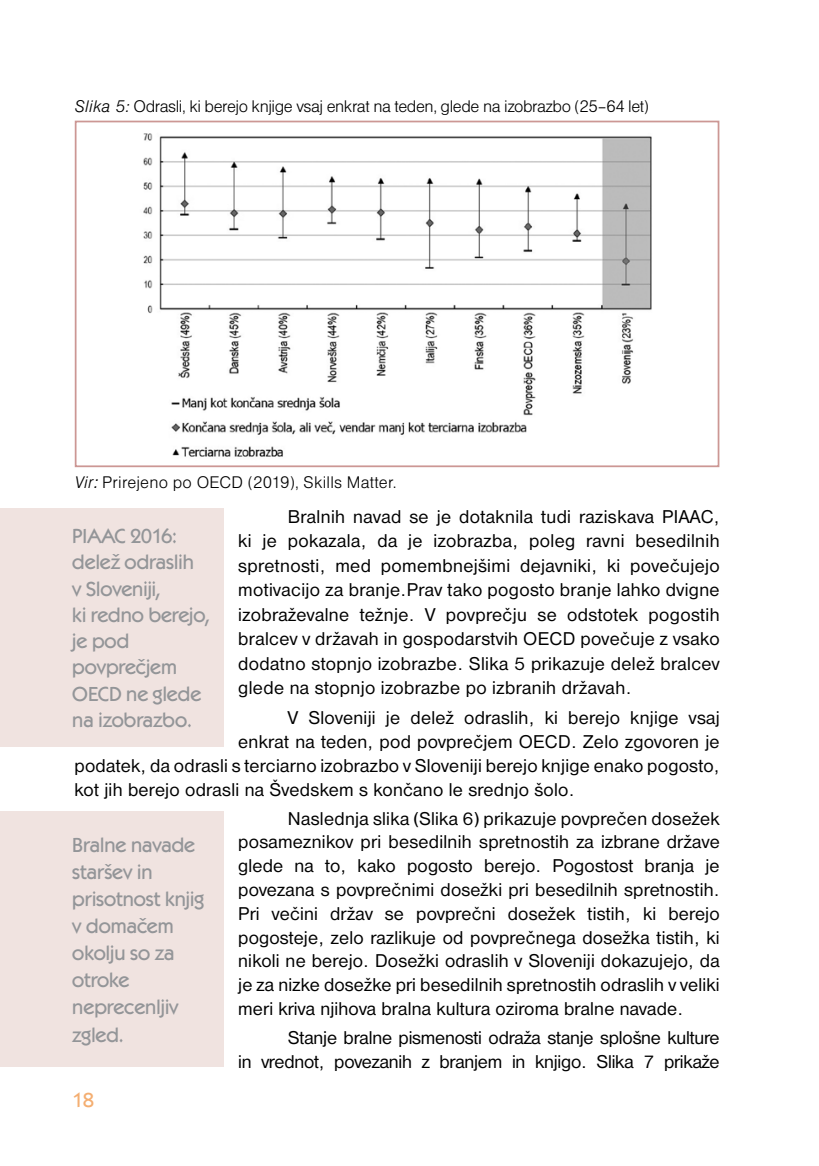
<style>
.page{position:relative;width:819px;height:1166px;background:#fff}
.page>*{position:absolute;margin:0;border:0;box-sizing:border-box;transform-origin:0 0}
.t1{font:500 21px/26.2px "Kabel Itc TEE";letter-spacing:-.03em;color:#939598}
.t2{font:500 21px "Kabel Itc TEE";color:#f4ae71}
.t3{font:19.25px/23.8px "Nimbus San DEE";letter-spacing:.015em;color:#000;text-align:justify}
.t4{font:19.25px/24px "Nimbus San DEE";letter-spacing:-.01em;color:#000;text-align:right}
.t5{font:17.5px "Nimbus San DEE Ligh";letter-spacing:-.025em;color:#000}
.t6{font:17.5px "Nimbus San DEE Ligh";letter-spacing:.01em;color:#000}
.s1{font-family:"Nimbus San DEE Ligh Ital"}
.s2{font-family:"Nimbus San DEE Ligh Ital";font-size:19.25px}
</style>
<div class="page">
<img style="left:143px;top:133px;width:509px;height:324px">
<div style="left:75px;top:121px;width:644px;height:346px;border:2px solid #cc9794"></div>
<div style="left:0;top:508px;width:223px;height:239px;background:#f0e3e0"></div>
<div style="left:0;top:811px;width:223px;height:256px;background:#f0e3e0"></div>
<p class="t5" style="left:75px;top:97px;width:576px"><span class="s1">Slika 5:</span> Odrasli, ki berejo knjige vsaj enkrat na teden, glede na izobrazbo (25–64 let)</p>
<p class="t6" style="left:74px;top:473px;width:323px"><span class="s1">Vir</span><span class="s2">:</span> Prirejeno po OECD (2019), Skills Matter.</p>
<p class="t3" style="left:238px;top:504px;width:483px;line-height:24.5px;text-indent:50px">Bralnih navad se je dotaknila tudi raziskava PIAAC, ki je pokazala, da je izobrazba, poleg ravni besedilnih spretnosti, med pomembnejšimi dejavniki, ki povečujejo motivacijo za branje.Prav tako pogosto branje lahko dvigne izobraževalne težnje. V povprečju se odstotek pogostih bralcev v državah in gospodarstvih OECD povečuje z vsako dodatno stopnjo izobrazbe. Slika 5 prikazuje delež bralcev glede na stopnjo izobrazbe po izbranih državah.</p>
<p class="t3" style="left:288px;top:706px;width:433px">V Sloveniji je delež odraslih, ki berejo knjige vsaj</p>
<p class="t3" style="left:238px;top:730px;width:483px">enkrat na teden, pod povprečjem OECD. Zelo zgovoren je</p>
<p class="t3" style="left:74px;top:754px;width:646px">podatek, da odrasli s terciarno izobrazbo v Sloveniji berejo knjige enako pogosto,</p>
<p class="t3" style="left:74px;top:777px;width:501px">kot jih berejo odrasli na Švedskem s končano le srednjo šolo.</p>
<p class="t3" style="left:238px;top:806px;width:483px;text-indent:50px">Naslednja slika (Slika 6) prikazuje povprečen dosežek posameznikov pri besedilnih spretnostih za izbrane države glede na to, kako pogosto berejo. Pogostost branja je povezana s povprečnimi dosežki pri besedilnih spretnostih.<br>Pri večini držav se povprečni dosežek tistih, ki berejo pogosteje, zelo razlikuje od povprečnega dosežka tistih, ki nikoli ne berejo. Dosežki odraslih v Sloveniji dokazujejo, da je za nizke dosežke pri besedilnih spretnostih odraslih v veliki meri kriva njihova bralna kultura oziroma bralne navade.</p>
<p class="t4" style="left:238px;top:1025px;width:483px">Stanje bralne pismenosti odraža stanje splošne kulture<br>in vrednot, povezanih z branjem in knjigo. Slika 7 prikaže</p>
<p class="t1" style="left:72px;top:523px;width:140px">PIAAC 2016: delež odraslih<br>v Sloveniji,<br>ki redno berejo, je pod povprečjem<br>OECD ne glede na izobrazbo.</p>
<p class="t1" style="left:72px;top:831px;width:134px;line-height:27.1px">Bralne navade staršev in prisotnost knjig v domačem okolju so za otroke neprecenljiv zgled.</p>
<p class="t2" style="left:72px;top:1088px;width:24px">18</p>
</div>
